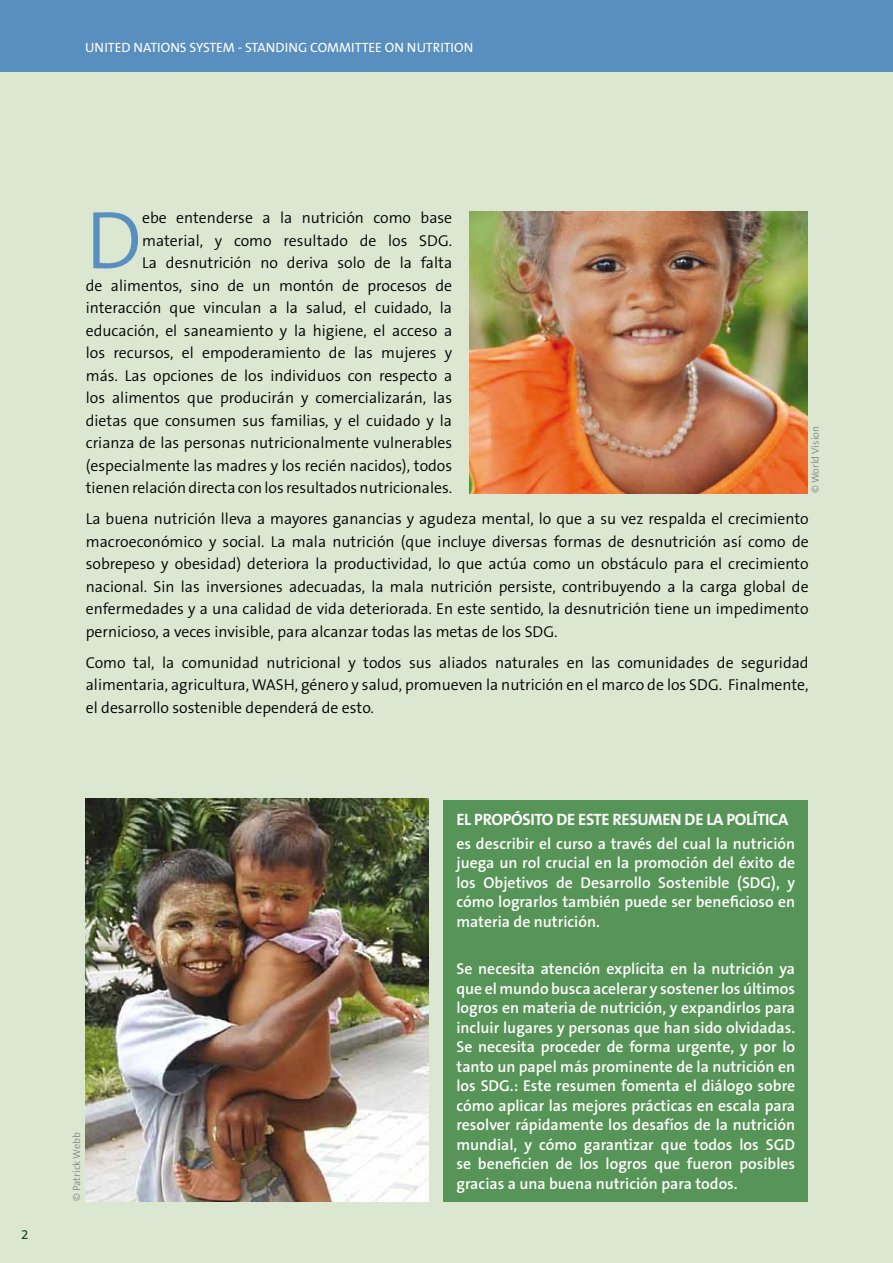
<style>
.page{position:relative;width:893px;height:1263px;background:#fff}
.page>*{position:absolute;margin:0;border:0;box-sizing:border-box;transform-origin:0 0}
.t1{font:300 82.5px "The Sans B4";color:#598fbe}
.t2{font:700 16.5px "The Sans B7";letter-spacing:-.02em;color:#fff}
.t3{font:300 15.75px/22.5px "The Sans B4";color:#000;text-align:justify}
.t4{font:600 15.75px/19.5px "The Sans B6";color:#fff;text-align:justify}
.t5{font:13.5px "The Sans B5 Plain";color:#fff}
.t6{font:13.5px "The Sans B5 Plain";color:#174224}
.t7{font:300 10.5px "The Sans B4";color:#87888a}
</style>
<div class="page">
<div style="left:0;top:0;width:893px;height:72px;background:#598fbe"></div>
<div style="left:0;top:72px;width:893px;height:1191px;background:#dbe7d1"></div>
<img style="left:469px;top:212px;width:339px;height:281px">
<img style="left:85px;top:798px;width:343px;height:403px">
<div style="left:444px;top:800px;width:364px;height:401px;background:#579457"></div>
<p class="t5" style="left:85px;top:40px;width:390px">UNITED NATIONS SYSTEM - STANDING COMMITTEE ON NUTRITION</p>
<p class="t6" style="left:21px;top:1227px;width:9px">2</p>
<p class="t3" style="left:86px;top:207px;width:368px;text-align:right">ebe entenderse a la nutrición como base material, y como resultado de los SDG.<br>La desnutrición no deriva solo de la falta<br>de alimentos, sino de un montón de procesos de interacción que vinculan a la salud, el cuidado, la educación, el saneamiento y la higiene, el acceso a los recursos, el empoderamiento de las mujeres y más. Las opciones de los individuos con respecto a los alimentos que producirán y comercializarán, las dietas que consumen sus familias, y el cuidado y la crianza de las personas nutricionalmente vulnerables (especialmente las madres y los recién nacidos), todos tienen relación directa con los resultados nutricionales.</p>
<p class="t3" style="left:86px;top:508px;width:724px">La buena nutrición lleva a mayores ganancias y agudeza mental, lo que a su vez respalda el crecimiento macroeconómico y social. La mala nutrición (que incluye diversas formas de desnutrición así como de sobrepeso y obesidad) deteriora la productividad, lo que actúa como un obstáculo para el crecimiento nacional. Sin las inversiones adecuadas, la mala nutrición persiste, contribuyendo a la carga global de enfermedades y a una calidad de vida deteriorada. En este sentido, la desnutrición tiene un impedimento pernicioso, a veces invisible, para alcanzar todas las metas de los SDG.</p>
<p class="t3" style="left:86px;top:652px;width:724px">Como tal, la comunidad nutricional y todos sus aliados naturales en las comunidades de seguridad alimentaria, agricultura, WASH, género y salud, promueven la nutrición en el marco de los SDG. Finalmente, el desarrollo sostenible dependerá de esto.</p>
<h1 class="t1" style="left:86px;top:196px;width:58px">D</h1>
<p class="t7" style="left:810px;top:493px;width:69px;rotate:-90deg">© World Vision</p>
<p class="t7" style="left:71px;top:1201px;width:71px;rotate:-90deg">© Patrick Webb</p>
<p class="t2" style="left:456px;top:810px;width:333px">EL PROPÓSITO DE ESTE RESUMEN DE LA POLÍTICA</p>
<p class="t4" style="left:456px;top:834px;width:340px">es describir el curso a través del cual la nutrición juega un rol crucial en la promoción del éxito de los Objetivos de Desarrollo Sostenible (SDG), y cómo lograrlos también puede ser beneficioso en materia de nutrición.</p>
<p class="t4" style="left:456px;top:959px;width:340px">Se necesita atención explícita en la nutrición ya que el mundo busca acelerar y sostener los últimos logros en materia de nutrición, y expandirlos para incluir lugares y personas que han sido olvidadas.<br>Se necesita proceder de forma urgente, y por lo tanto un papel más prominente de la nutrición en los SDG.: Este resumen fomenta el diálogo sobre cómo aplicar las mejores prácticas en escala para resolver rápidamente los desafíos de la nutrición mundial, y cómo garantizar que todos los SGD se beneficien de los logros que fueron posibles gracias a una buena nutrición para todos.</p>
</div>
